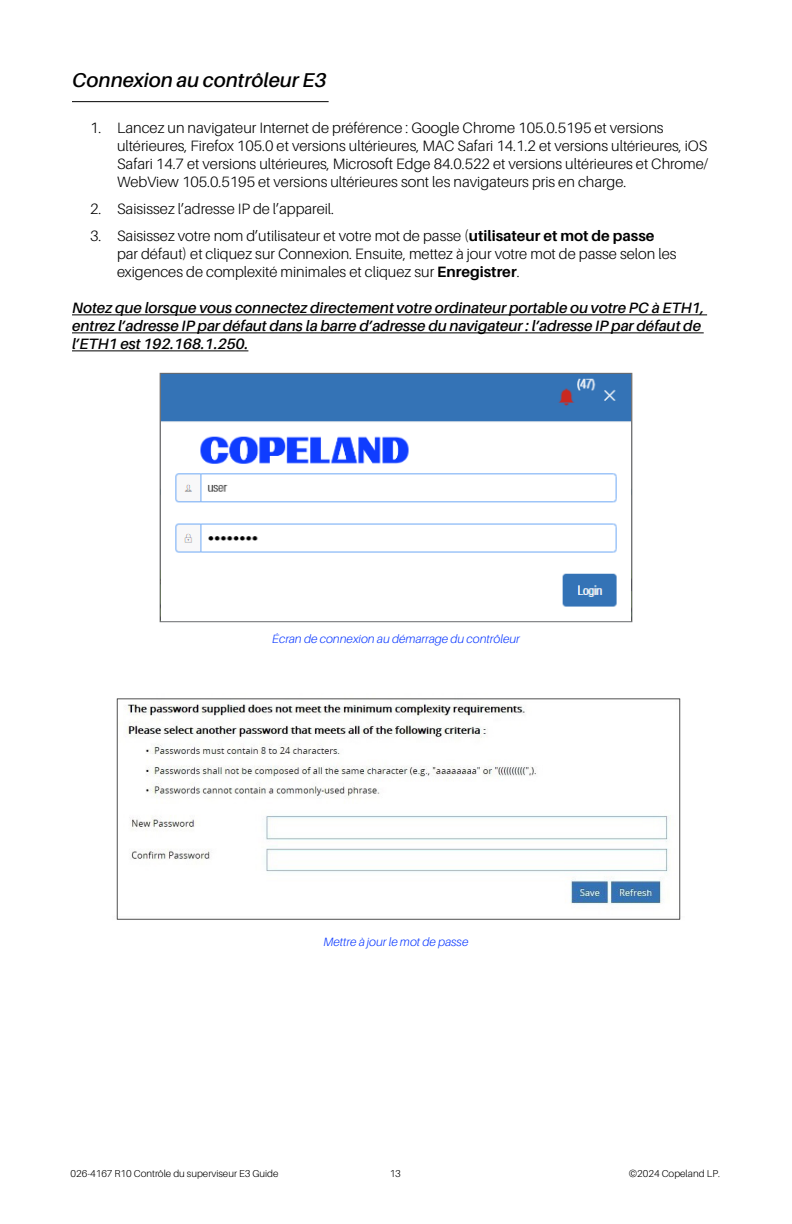
<style>
.page{position:relative;width:792px;height:1224px;background:#fff}
.page>*{position:absolute;margin:0;border:0;box-sizing:border-box;transform-origin:0 0}
.t1{font:italic 600 20px "Aileron";color:#000}
.t2{font:300 15px/18px "Aileron";color:#000}
.t3{font:italic 600 15px/18px "Aileron";color:#000}
.t4{font:italic 300 12px "Aileron";color:#0f3cff}
.t5{font:300 10px "Aileron";color:#000}
.s1{font-weight:700}
</style>
<div class="page">
<hr style="left:72px;top:101px;width:257px;height:1px;background:#000">
<img style="left:116px;top:698px;width:565px;height:222px">
<hr style="left:72px;top:314px;width:635px;height:1px;background:#000">
<hr style="left:72px;top:332px;width:632px;height:1px;background:#000">
<hr style="left:72px;top:350px;width:176px;height:1px;background:#000">
<img style="left:162px;top:375px;width:468px;height:232px">
<div style="left:160px;top:373px;width:472px;height:249px;border:1px solid #6d6e71"></div>
<h1 class="t1" style="left:72px;top:69px;width:256px">Connexion au contrôleur E3</h1>
<p class="t2" style="left:117px;top:119px;width:593px;text-indent:-27px">1. Lancez un navigateur Internet de préférence : Google Chrome 105.0.5195 et versions ultérieures, Firefox 105.0 et versions ultérieures, MAC Safari 14.1.2 et versions ultérieures, iOS Safari 14.7 et versions ultérieures, Microsoft Edge 84.0.522 et versions ultérieures et Chrome/ WebView 105.0.5195 et versions ultérieures sont les navigateurs pris en charge.</p>
<p class="t2" style="left:90px;top:200px;width:246px">2. Saisissez l’adresse IP de l’appareil.</p>
<p class="t2" style="left:117px;top:227px;width:561px;text-indent:-27px">3. Saisissez votre nom d’utilisateur et votre mot de passe (<span class="s1">utilisateur et mot de passe </span>par défaut) et cliquez sur Connexion. Ensuite, mettez à jour votre mot de passe selon les exigences de complexité minimales et cliquez sur <span class="s1">Enregistrer</span>.</p>
<p class="t3" style="left:72px;top:299px;width:634px">Notez que lorsque vous connectez directement votre ordinateur portable ou votre PC à ETH1, entrez l’adresse IP par défaut dans la barre d’adresse du navigateur : l’adresse IP par défaut de l’ETH1 est 192.168.1.250.</p>
<p class="t4" style="left:272px;top:632px;width:249px">Écran de connexion au démarrage du contrôleur</p>
<p class="t4" style="left:324px;top:936px;width:146px">Mettre à jour le mot de passe</p>
<p class="t5" style="left:71px;top:1168px;width:210px">026-4167 R10 Contrôle du superviseur E3 Guide</p>
<p class="t5" style="left:390px;top:1168px;width:13px">13</p>
<p class="t5" style="left:629px;top:1168px;width:93px">©2024 Copeland LP.</p>
</div>
